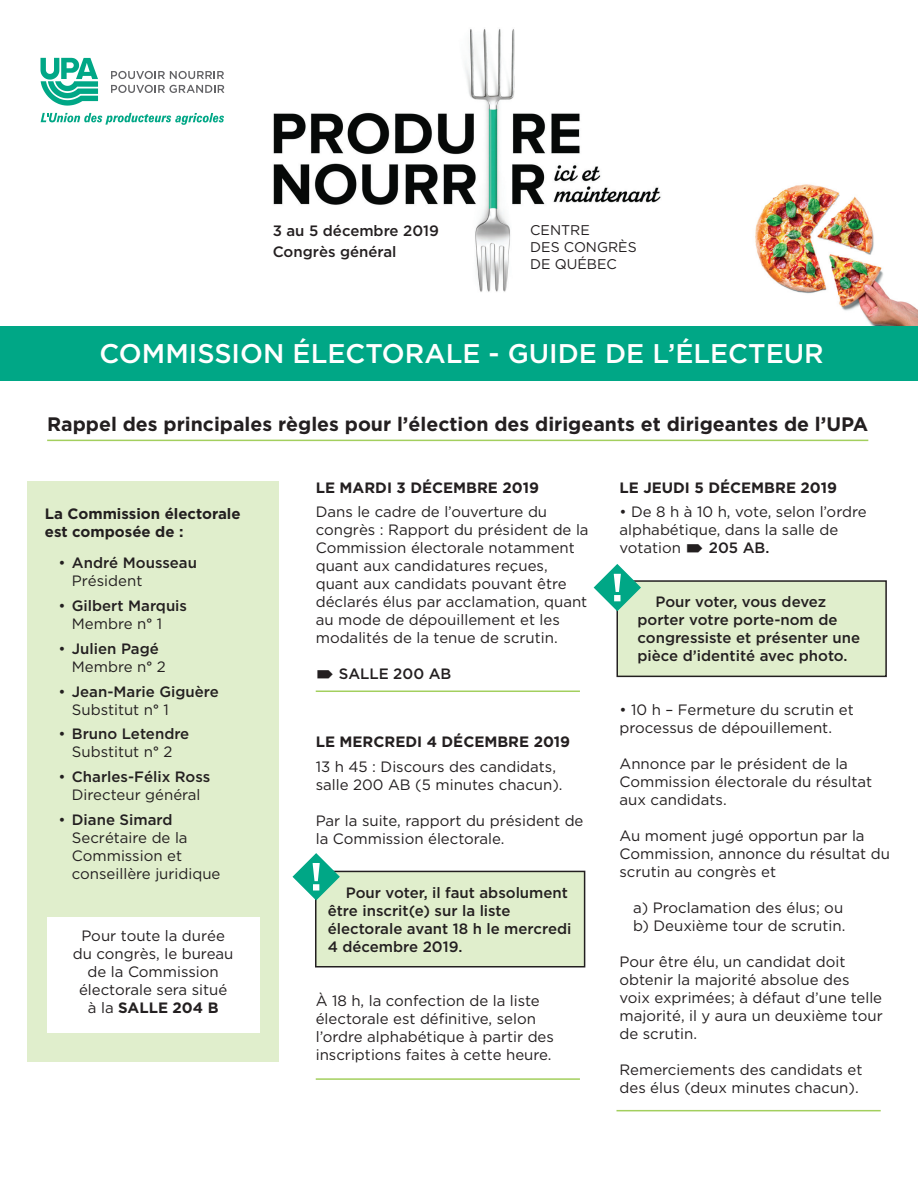
<style>
.page{position:relative;width:918px;height:1188px;background:#fff}
.page>*{position:absolute;margin:0;border:0;box-sizing:border-box;transform-origin:0 0}
.t1{font:500 27px "Gotham";color:#fff}
.t2{font:700 19.5px "Gotham";color:#231f20}
.t3{font:15px/18px "Gotham";color:#231f20}
.t4{font:500 15px/18px "Gotham";color:#231f20}
.t5{font:700 15px/18px "Gotham";color:#231f20}
.t6{font:14.1px/17px "Gotham";color:#231f20}
.s1{font-weight:400}
.s2{font-family:"Rubik";font-weight:400}
.s3{font-weight:500}
.s4{font-weight:700}
</style>
<div class="page">
<div style="left:617px;top:581px;width:269px;height:95px;background:#e0eecc"></div>
<div style="left:616px;top:580px;width:271px;height:97px;border:2px solid #231f20"></div>
<div style="left:316px;top:871px;width:269px;height:96px;background:#e0eecc"></div>
<div style="left:315px;top:871px;width:270px;height:97px;border:2px solid #231f20"></div>
<div style="left:27px;top:482px;width:252px;height:580px;background:#e0eecc"></div>
<img style="left:755px;top:184px;width:163px;height:142px">
<img style="left:40px;top:29px;width:621px;height:263px">
<svg style="left:111px;top:71px;width:113px;height:8px"></svg>
<svg style="left:111px;top:85px;width:113px;height:8px"></svg>
<svg style="left:40px;top:58px;width:58px;height:48px"></svg>
<svg style="left:41px;top:113px;width:183px;height:12px"></svg>
<div style="left:0;top:326px;width:918px;height:54px;background:#00a786"></div>
<hr style="left:47px;top:440px;width:821px;height:1px;background:#a3cf5e">
<div style="left:47px;top:917px;width:212px;height:115px;background:#fff"></div>
<hr style="left:316px;top:691px;width:264px;height:1px;background:#a3cf5e">
<hr style="left:616px;top:1110px;width:265px;height:1px;background:#a3cf5e">
<hr style="left:316px;top:1078px;width:264px;height:2px;background:#a3cf5e">
<svg style="left:292px;top:853px;width:49px;height:48px"></svg>
<svg style="left:593px;top:564px;width:49px;height:48px"></svg>
<p class="t4" style="left:273px;top:219px;width:168px;line-height:21.6px">3 au 5 décembre 2019<br>Congrès général</p>
<p class="t6" style="left:530px;top:221px;width:108px">CENTRE<br>DES CONGRÈS<br>DE QUÉBEC</p>
<h1 class="t1" style="left:100px;top:338px;width:726px">COMMISSION ÉLECTORALE - GUIDE DE L’ÉLECTEUR</h1>
<h2 class="t2" style="left:47px;top:413px;width:823px">Rappel des principales règles pour l’élection des dirigeants et dirigeantes de l’UPA</h2>
<p class="t5" style="left:45px;top:504px;width:197px">La Commission électorale est composée de :</p>
<p class="t4" style="left:72px;top:554px;width:127px;text-indent:-14px"><span class="s1">•</span> André Mousseau<br><span class="s1">Président</span></p>
<p class="t4" style="left:72px;top:596px;width:117px;text-indent:-14px"><span class="s1">•</span> Gilbert Marquis<br><span class="s1">Membre n</span><span class="s2">°</span> <span class="s1">1</span></p>
<p class="t4" style="left:72px;top:639px;width:95px;text-indent:-14px"><span class="s1">•</span> Julien Pagé<br><span class="s1">Membre n</span><span class="s2">°</span> <span class="s1">2</span></p>
<p class="t4" style="left:72px;top:682px;width:148px;text-indent:-14px"><span class="s1">•</span> Jean-Marie Giguère<br><span class="s1">Substitut n</span><span class="s2">°</span> <span class="s1">1</span></p>
<p class="t4" style="left:58px;top:725px;width:132px;text-align:center"><span class="s1">•</span> Bruno Letendre<br><span class="s1">Substitut n</span><span class="s2">°</span> <span class="s1">2</span></p>
<p class="t3" style="left:58px;top:768px;width:153px;text-align:center">• <span class="s3">Charles-Félix Ross<br></span>Directeur général</p>
<p class="t3" style="left:72px;top:810px;width:150px;text-indent:-14px">• <span class="s3">Diane Simard<br></span>Secrétaire de la<br>Commission et conseillère juridique</p>
<p class="t3" style="left:73px;top:927px;width:162px;text-align:center">Pour toute la durée du congrès, le bureau de la Commission électorale sera situé à la <span class="s4">SALLE 204 B</span></p>
<p class="t5" style="left:316px;top:478px;width:225px">LE MARDI 3 DÉCEMBRE 2019</p>
<p class="t3" style="left:316px;top:503px;width:274px">Dans le cadre de l’ouverture du congrès : Rapport du président de la Commission électorale notamment quant aux candidatures reçues, quant aux candidats pouvant être déclarés élus par acclamation, quant au mode de dépouillement et les modalités de la tenue de scrutin.</p>
<p class="t4" style="left:339px;top:665px;width:114px">SALLE 200 AB</p>
<p class="t5" style="left:316px;top:732px;width:256px">LE MERCREDI 4 DÉCEMBRE 2019</p>
<p class="t3" style="left:316px;top:757px;width:248px">13 h 45 : Discours des candidats, salle 200 AB (5 minutes chacun).</p>
<p class="t3" style="left:316px;top:811px;width:269px">Par la suite, rapport du président de la Commission électorale.</p>
<p class="t4" style="left:328px;top:883px;width:245px;text-indent:18px">Pour voter, il faut absolument être inscrit(e) sur la liste électorale avant 18 h le mercredi<br>4 décembre 2019.</p>
<p class="t3" style="left:316px;top:991px;width:240px">À 18 h, la confection de la liste électorale est définitive, selon l’ordre alphabétique à partir des inscriptions faites à cette heure.</p>
<p class="t5" style="left:620px;top:478px;width:219px">LE JEUDI 5 DÉCEMBRE 2019</p>
<p class="t3" style="left:620px;top:503px;width:249px">• De 8 h à 10 h, vote, selon l’ordre alphabétique, dans la salle de votation</p>
<p class="t4" style="left:709px;top:539px;width:62px">205 AB.</p>
<p class="t4" style="left:638px;top:593px;width:224px;text-indent:18px">Pour voter, vous devez porter votre porte-nom de congressiste et présenter une pièce d’identité avec photo.</p>
<p class="t3" style="left:620px;top:701px;width:236px">• 10 h – Fermeture du scrutin et processus de dépouillement.</p>
<p class="t3" style="left:620px;top:755px;width:254px">Annonce par le président de la<br>Commission électorale du résultat aux candidats.</p>
<p class="t3" style="left:620px;top:827px;width:272px">Au moment jugé opportun par la<br>Commission, annonce du résultat du scrutin au congrès et</p>
<p class="t3" style="left:633px;top:899px;width:214px">a) Proclamation des élus; ou b) Deuxième tour de scrutin.</p>
<p class="t3" style="left:620px;top:953px;width:265px">Pour être élu, un candidat doit obtenir la majorité absolue des voix exprimées; à défaut d’une telle majorité, il y aura un deuxième tour de scrutin.</p>
<p class="t3" style="left:620px;top:1061px;width:245px">Remerciements des candidats et des élus (deux minutes chacun).</p>
</div>
